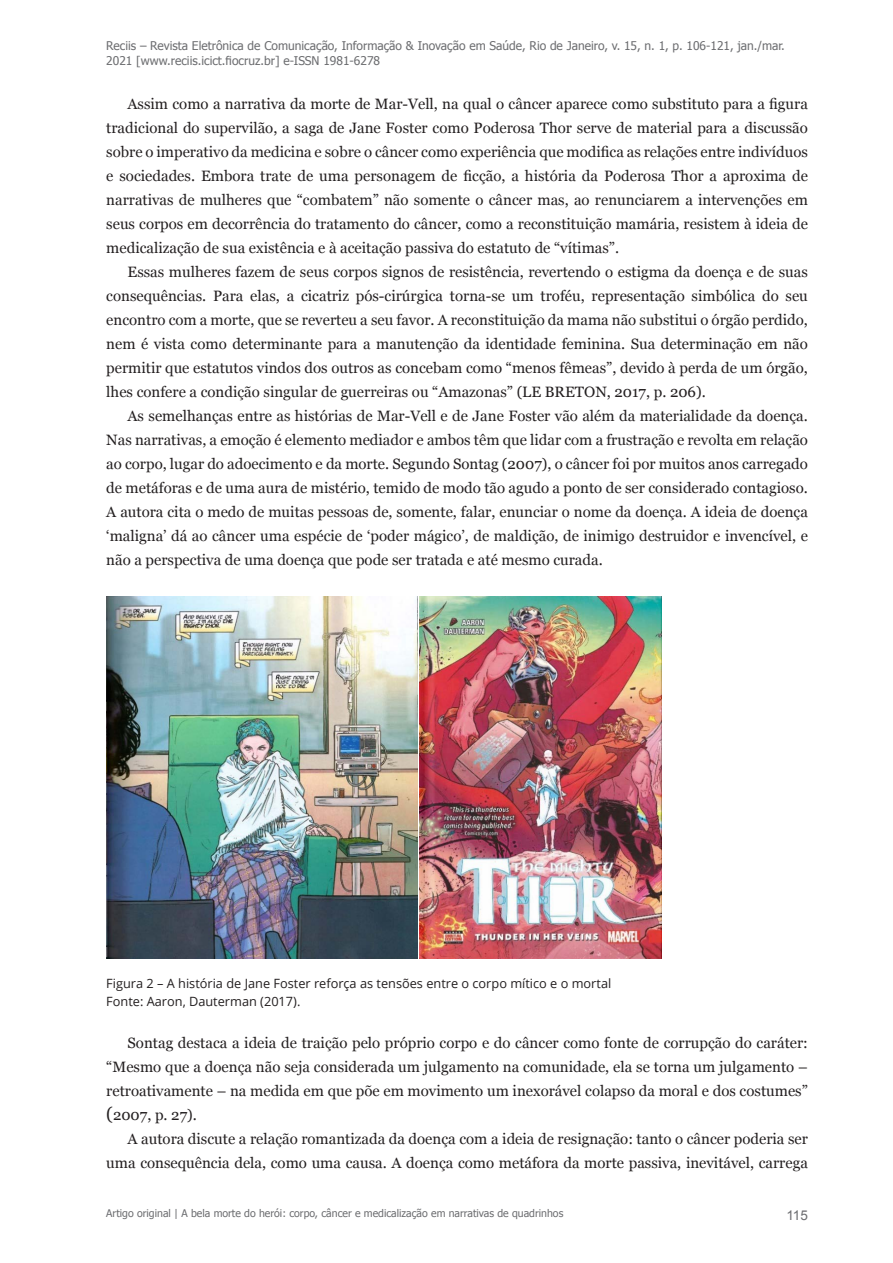
<style>
.page{position:relative;width:893px;height:1263px;background:#fff}
.page>*{position:absolute;margin:0;border:0;box-sizing:border-box;transform-origin:0 0}
.t1{font:15px/24px "Georgia";color:#231f20;text-align:justify}
.t2{font:13.5px "Arial";color:#6c6d70}
.t3{font:12.75px/18px "Open Sans";color:#231f20}
.t4{font:12px/15px "Tahoma";color:#6c6d70}
.t5{font:10.5px "Tahoma";color:#6c6d70}
.s1{font-size:18px}
</style>
<div class="page">
<img style="left:106px;top:596px;width:311px;height:363px">
<img style="left:419px;top:597px;width:242px;height:362px">
<p class="t4" style="left:106px;top:38px;width:680px">Reciis – Revista Eletrônica de Comunicação, Informação &amp; Inovação em Saúde, Rio de Janeiro, v. 15, n. 1, p. 106-121, jan./mar.<br>2021 [www.reciis.icict.fiocruz.br] e-ISSN 1981-6278</p>
<p class="t1" style="left:106px;top:92px;width:703px;text-indent:21px">Assim como a narrativa da morte de Mar-Vell, na qual o câncer aparece como substituto para a figura tradicional do supervilão, a saga de Jane Foster como Poderosa Thor serve de material para a discussão sobre o imperativo da medicina e sobre o câncer como experiência que modifica as relações entre indivíduos e sociedades. Embora trate de uma personagem de ficção, a história da Poderosa Thor a aproxima de narrativas de mulheres que “combatem” não somente o câncer mas, ao renunciarem a intervenções em seus corpos em decorrência do tratamento do câncer, como a reconstituição mamária, resistem à ideia de medicalização de sua existência e à aceitação passiva do estatuto de “vítimas”.</p>
<p class="t1" style="left:106px;top:260px;width:703px;text-indent:21px">Essas mulheres fazem de seus corpos signos de resistência, revertendo o estigma da doença e de suas consequências. Para elas, a cicatriz pós-cirúrgica torna-se um troféu, representação simbólica do seu encontro com a morte, que se reverteu a seu favor. A reconstituição da mama não substitui o órgão perdido, nem é vista como determinante para a manutenção da identidade feminina. Sua determinação em não permitir que estatutos vindos dos outros as concebam como “menos fêmeas”, devido à perda de um órgão, lhes confere a condição singular de guerreiras ou “Amazonas” (LE BRETON, 2017, p. 206).</p>
<p class="t1" style="left:106px;top:404px;width:703px;text-indent:21px">As semelhanças entre as histórias de Mar-Vell e de Jane Foster vão além da materialidade da doença.<br>Nas narrativas, a emoção é elemento mediador e ambos têm que lidar com a frustração e revolta em relação ao corpo, lugar do adoecimento e da morte. Segundo Sontag (2007), o câncer foi por muitos anos carregado de metáforas e de uma aura de mistério, temido de modo tão agudo a ponto de ser considerado contagioso.<br>A autora cita o medo de muitas pessoas de, somente, falar, enunciar o nome da doença. A ideia de doença ‘maligna’ dá ao câncer uma espécie de ‘poder mágico’, de maldição, de inimigo destruidor e invencível, e não a perspectiva de uma doença que pode ser tratada e até mesmo curada.</p>
<p class="t3" style="left:106px;top:974px;width:506px">Figura 2 – A história de Jane Foster reforça as tensões entre o corpo mítico e o mortal<br>Fonte: Aaron, Dauterman (2017).</p>
<p class="t1" style="left:106px;top:1031px;width:703px;text-indent:21px">Sontag destaca a ideia de traição pelo próprio corpo e do câncer como fonte de corrupção do caráter: “Mesmo que a doença não seja considerada um julgamento na comunidade, ela se torna um julgamento – retroativamente – na medida em que põe em movimento um inexorável colapso da moral e dos costumes” <span class="s1">(</span>2007, p. 27).</p>
<p class="t1" style="left:106px;top:1127px;width:703px;text-align:right">A autora discute a relação romantizada da doença com a ideia de resignação: tanto o câncer poderia ser uma consequência dela, como uma causa. A doença como metáfora da morte passiva, inevitável, carrega</p>
<p class="t5" style="left:106px;top:1206px;width:459px">Artigo original | A bela morte do herói: corpo, câncer e medicalização em narrativas de quadrinhos</p>
<p class="t2" style="left:786px;top:1206px;width:23px">115</p>
</div>
